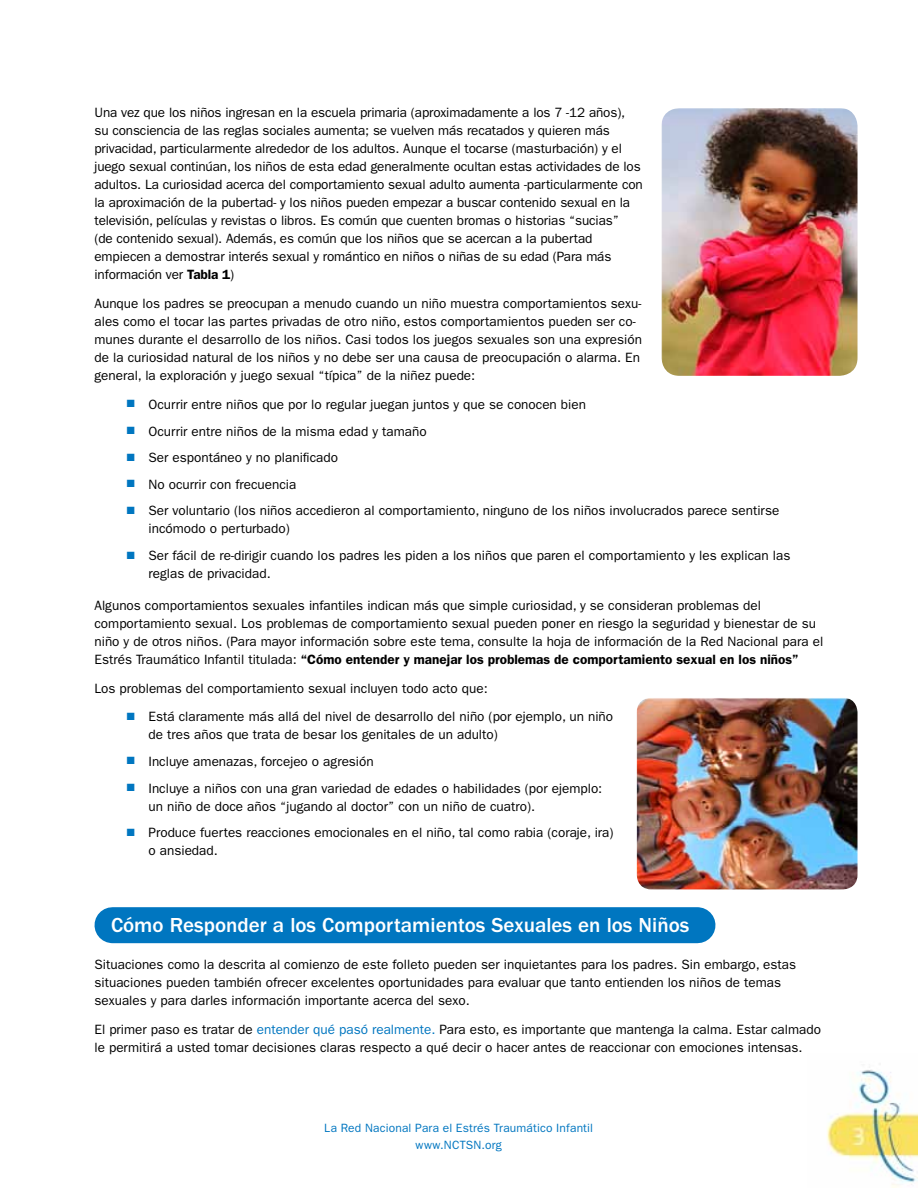
<style>
.page{position:relative;width:918px;height:1188px;background:#fff}
.page>*{position:absolute;margin:0;border:0;box-sizing:border-box;transform-origin:0 0}
.t1{font:500 21px "ITC Franklin Gothic Std";color:#fff}
.t2{font:13.5px/18px "ITC Franklin Gothic Std";color:#000}
.t3{font:12px/16.5px "ITC Franklin Gothic Std";letter-spacing:.015em;color:#0076c0;text-align:center}
.s1{font-weight:600}
.s2{color:#0076c0}
</style>
<div class="page">
<img style="left:827px;top:1070px;width:91px;height:118px">
<img style="left:662px;top:108px;width:196px;height:268px">
<img style="left:637px;top:698px;width:221px;height:191px">
<div style="left:112px;top:907px;width:586px;height:36px;background:#0076c0"></div>
<p class="t2" style="left:94px;top:104px;width:550px">Una vez que los niños ingresan en la escuela primaria (aproximadamente a los 7 -12 años), su consciencia de las reglas sociales aumenta; se vuelven más recatados y quieren más privacidad, particularmente alrededor de los adultos. Aunque el tocarse (masturbación) y el juego sexual continúan, los niños de esta edad generalmente ocultan estas actividades de los adultos. La curiosidad acerca del comportamiento sexual adulto aumenta -particularmente con la aproximación de la pubertad- y los niños pueden empezar a buscar contenido sexual en la televisión, películas y revistas o libros. Es común que cuenten bromas o historias “sucias”<br>(de contenido sexual). Además, es común que los niños que se acercan a la pubertad empiecen a demostrar interés sexual y romántico en niños o niñas de su edad (Para más información ver <span class="s1">Tabla 1</span>)</p>
<p class="t2" style="left:94px;top:295px;width:549px">Aunque los padres se preocupan a menudo cuando un niño muestra comportamientos sexu&shy;ales como el tocar las partes privadas de otro niño, estos comportamientos pueden ser co&shy;munes durante el desarrollo de los niños. Casi todos los juegos sexuales son una expresión de la curiosidad natural de los niños y no debe ser una causa de preocupación o alarma. En general, la exploración y juego sexual “típica” de la niñez puede:</p>
<p class="t2" style="left:127px;top:395px;width:461px"><span class="s2">■</span> Ocurrir entre niños que por lo regular juegan juntos y que se conocen bien</p>
<p class="t2" style="left:127px;top:422px;width:301px"><span class="s2">■</span> Ocurrir entre niños de la misma edad y tamaño</p>
<p class="t2" style="left:127px;top:449px;width:213px"><span class="s2">■</span> Ser espontáneo y no planificado</p>
<p class="t2" style="left:127px;top:475px;width:171px"><span class="s2">■</span> No ocurrir con frecuencia</p>
<p class="t2" style="left:148px;top:502px;width:632px;text-indent:-22px"><span class="s2">■</span> Ser voluntario (los niños accedieron al comportamiento, ninguno de los niños involucrados parece sentirse incómodo o perturbado)</p>
<p class="t2" style="left:148px;top:547px;width:643px;text-indent:-22px"><span class="s2">■</span> Ser fácil de re-dirigir cuando los padres les piden a los niños que paren el comportamiento y les explican las reglas de privacidad.</p>
<p class="t2" style="left:94px;top:596px;width:730px">Algunos comportamientos sexuales infantiles indican más que simple curiosidad, y se consideran problemas del comportamiento sexual. Los problemas de comportamiento sexual pueden poner en riesgo la seguridad y bienestar de su niño y de otros niños. (Para mayor información sobre este tema, consulte la hoja de información de la Red Nacional para el Estrés Traumático Infantil titulada: <span class="s1">“Cómo entender y manejar los problemas de comportamiento sexual en los niños”</span></p>
<p class="t2" style="left:94px;top:679px;width:395px">Los problemas del comportamiento sexual incluyen todo acto que:</p>
<p class="t2" style="left:148px;top:708px;width:466px;text-indent:-22px"><span class="s2">■</span> Está claramente más allá del nivel de desarrollo del niño (por ejemplo, un niño de tres años que trata de besar los genitales de un adulto)</p>
<p class="t2" style="left:127px;top:752px;width:248px"><span class="s2">■</span> Incluye amenazas, forcejeo o agresión</p>
<p class="t2" style="left:148px;top:779px;width:455px;text-indent:-22px"><span class="s2">■</span> Incluye a niños con una gran variedad de edades o habilidades (por ejemplo: un niño de doce años “jugando al doctor” con un niño de cuatro).</p>
<p class="t2" style="left:148px;top:824px;width:467px;text-indent:-22px"><span class="s2">■</span> Produce fuertes reacciones emocionales en el niño, tal como rabia (coraje, ira) o ansiedad.</p>
<h1 class="t1" style="left:111px;top:913px;width:580px">Cómo Responder a los Comportamientos Sexuales en los Niños</h1>
<p class="t2" style="left:94px;top:956px;width:703px">Situaciones como la descrita al comienzo de este folleto pueden ser inquietantes para los padres. Sin embargo, estas situaciones pueden también ofrecer excelentes oportunidades para evaluar que tanto entienden los niños de temas sexuales y para darles información importante acerca del sexo.</p>
<p class="t2" style="left:94px;top:1020px;width:728px">El primer paso es tratar de <span class="s2">entender qué pasó realmente.</span> Para esto, es importante que mantenga la calma. Estar calmado le permitirá a usted tomar decisiones claras respecto a qué decir o hacer antes de reaccionar con emociones intensas.</p>
<p class="t3" style="left:324px;top:1120px;width:270px">La Red Nacional Para el Estrés Traumático Infantil www.NCTSN.org</p>
</div>
